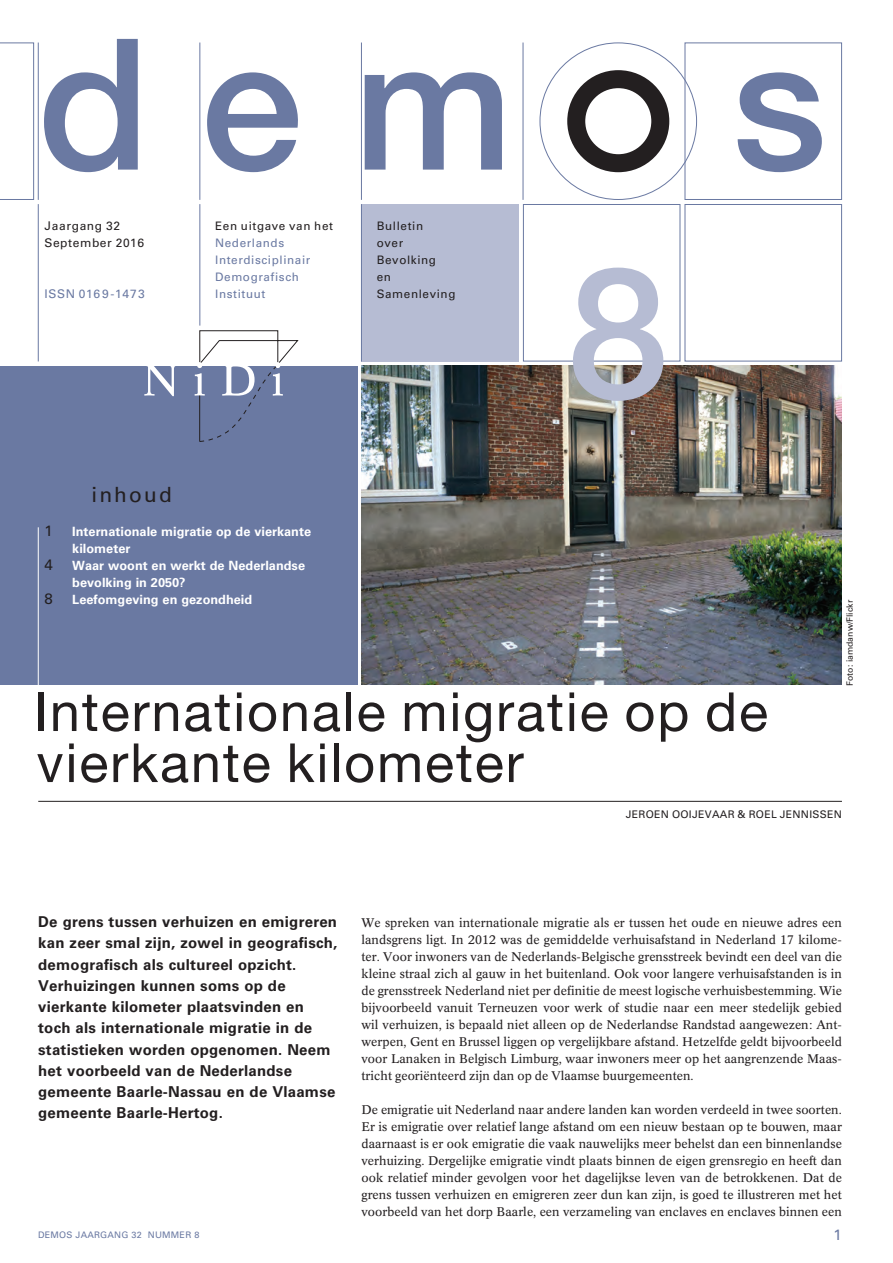
<style>
.page{position:relative;width:893px;height:1263px;background:#fff}
.page>*{position:absolute;margin:0;border:0;box-sizing:border-box;transform-origin:0 0}
.t1{font:500 183px "Helvetica Neue";color:#6a79a2}
.t2{font:500 183px "Helvetica Neue";color:#b6bcd3}
.t3{font:54px/51px "Helvetica Neue";letter-spacing:.035em;color:#231f20}
.t4{font:21px "Univers";letter-spacing:.1em;color:#231f20}
.t5{font:700 15px/21.3px "Univers";letter-spacing:.015em;color:#231f20}
.t6{font:15px "Univers";color:#231f20}
.t7{font:15px "Univers";color:#6a79a2}
.t8{font:700 12.75px/17px "Univers";color:#fff}
.t9{font:12.3px/17px "Concorde BE";letter-spacing:.005em;color:#231f20;text-align:justify}
.t10{font:12px/17px "Univers";letter-spacing:.05em;color:#231f20}
.t11{font:12px "Univers";letter-spacing:.05em;color:#6a79a2}
.t12{font:11.7px/17px "Univers";letter-spacing:.05em;color:#231f20}
.t13{font:11.7px/17px "Univers";letter-spacing:.05em;color:#6a79a2}
.t14{font:10.5px "Univers";letter-spacing:.025em;color:#231f20}
.t15{font:9px "Univers";letter-spacing:.02em;color:#6a79a2}
.t16{font:8.7px "Univers";color:#231f20}
</style>
<div class="page">
<svg style="left:0;top:43px;width:34px;height:157px"></svg>
<div style="left:0;top:366px;width:357px;height:319px;background:#6a79a2"></div>
<div style="left:685px;top:43px;width:157px;height:157px;border:1px solid #6a79a2"></div>
<div style="left:361px;top:204px;width:158px;height:157px;background:#b6bcd3"></div>
<div style="left:523px;top:204px;width:157px;height:157px;border:1px solid #6a79a2"></div>
<div style="left:685px;top:204px;width:157px;height:157px;border:1px solid #6a79a2"></div>
<div style="left:567px;top:70px;width:102px;height:102px;border:18px solid #231f20;border-radius:50%"></div>
<hr style="left:38px;top:204px;width:1px;height:157px;background:#6a79a2">
<hr style="left:38px;top:43px;width:1px;height:157px;background:#6a79a2">
<hr style="left:199px;top:204px;width:1px;height:122px;background:#6a79a2">
<hr style="left:361px;top:204px;width:1px;height:157px;background:#6a79a2">
<hr style="left:38px;top:527px;width:1px;height:162px;background:#fff">
<hr style="left:199px;top:43px;width:1px;height:157px;background:#6a79a2">
<hr style="left:361px;top:43px;width:1px;height:157px;background:#6a79a2">
<hr style="left:523px;top:43px;width:1px;height:157px;background:#6a79a2">
<svg style="left:144px;top:366px;width:32px;height:30px"></svg>
<svg style="left:195px;top:330px;width:103px;height:112px"></svg>
<img style="left:361px;top:366px;width:481px;height:319px">
<hr style="left:38px;top:801px;width:804px;height:1px;background:#231f20">
<h1 class="t1" style="left:38px;top:-5px;width:791px">dem s</h1>
<p class="t10" style="left:45px;top:217px;width:101px">Jaargang 32<br>September 2016</p>
<p class="t11" style="left:45px;top:286px;width:102px">ISSN 0169-1473</p>
<p class="t12" style="left:215px;top:217px;width:119px">Een uitgave van het</p>
<p class="t13" style="left:215px;top:234px;width:97px">Nederlands<br>Interdisciplinair<br>Demografisch<br>Instituut</p>
<p class="t12" style="left:377px;top:217px;width:80px">Bulletin<br>over<br>Bevolking<br>en<br>Samenleving</p>
<h3 class="t4" style="left:91px;top:482px;width:82px">inhoud</h3>
<p class="t6" style="left:45px;top:522px;width:10px">1</p>
<p class="t8" style="left:72px;top:523px;width:240px">Internationale migratie op de vierkante kilometer</p>
<p class="t6" style="left:45px;top:556px;width:10px">4</p>
<p class="t8" style="left:72px;top:557px;width:234px">Waar woont en werkt de Nederlandse bevolking in 2050?</p>
<p class="t6" style="left:45px;top:590px;width:10px">8</p>
<p class="t8" style="left:72px;top:591px;width:181px">Leefomgeving en gezondheid</p>
<h1 class="t2" style="left:567px;top:224px;width:103px">8</h1>
<p class="t16" style="left:844px;top:686px;width:87px;rotate:-90deg">Foto: iamdanw/Flickr</p>
<h2 class="t3" style="left:34px;top:685px;width:735px">Internationale migratie op de vierkante kilometer</h2>
<p class="t14" style="left:626px;top:808px;width:218px">JEROEN OOIJEVAAR &amp; ROEL JENNISSEN</p>
<p class="t5" style="left:38px;top:911px;width:301px">De grens tussen verhuizen en emigreren kan zeer smal zijn, zowel in geografisch, demografisch als cultureel opzicht.<br>Verhuizingen kunnen soms op de vierkante kilometer plaatsvinden en toch als internationale migratie in de statistieken worden opgenomen. Neem het voorbeeld van de Nederlandse gemeente Baarle-Nassau en de Vlaamse gemeente Baarle-Hertog.</p>
<p class="t9" style="left:361px;top:914px;width:482px">We spreken van internationale migratie als er tussen het oude en nieuwe adres een landsgrens ligt. In 2012 was de gemiddelde verhuisafstand in Nederland 17 kilome&shy;ter. Voor inwoners van de Nederlands-Belgische grensstreek bevindt een deel van die kleine straal zich al gauw in het buitenland. Ook voor langere verhuisafstanden is in de grensstreek Nederland niet per definitie de meest logische verhuisbestemming. Wie bijvoorbeeld vanuit Terneuzen voor werk of studie naar een meer stedelijk gebied wil verhuizen, is bepaald niet alleen op de Nederlandse Randstad aangewezen: Ant&shy;werpen, Gent en Brussel liggen op vergelijkbare afstand. Hetzelfde geldt bijvoorbeeld voor Lanaken in Belgisch Limburg, waar inwoners meer op het aangrenzende Maas&shy;tricht georiënteerd zijn dan op de Vlaamse buurgemeenten.</p>
<p class="t9" style="left:361px;top:1101px;width:482px">De emigratie uit Nederland naar andere landen kan worden verdeeld in twee soorten.<br>Er is emigratie over relatief lange afstand om een nieuw bestaan op te bouwen, maar daarnaast is er ook emigratie die vaak nauwelijks meer behelst dan een binnenlandse verhuizing. Dergelijke emigratie vindt plaats binnen de eigen grensregio en heeft dan ook relatief minder gevolgen voor het dagelijkse leven van de betrokkenen. Dat de grens tussen verhuizen en emigreren zeer dun kan zijn, is goed te illustreren met het voorbeeld van het dorp Baarle, een verzameling van enclaves en enclaves binnen een</p>
<p class="t15" style="left:38px;top:1229px;width:163px">DEMOS JAARGANG 32 NUMMER 8</p>
<p class="t7" style="left:834px;top:1225px;width:10px">1</p>
</div>
